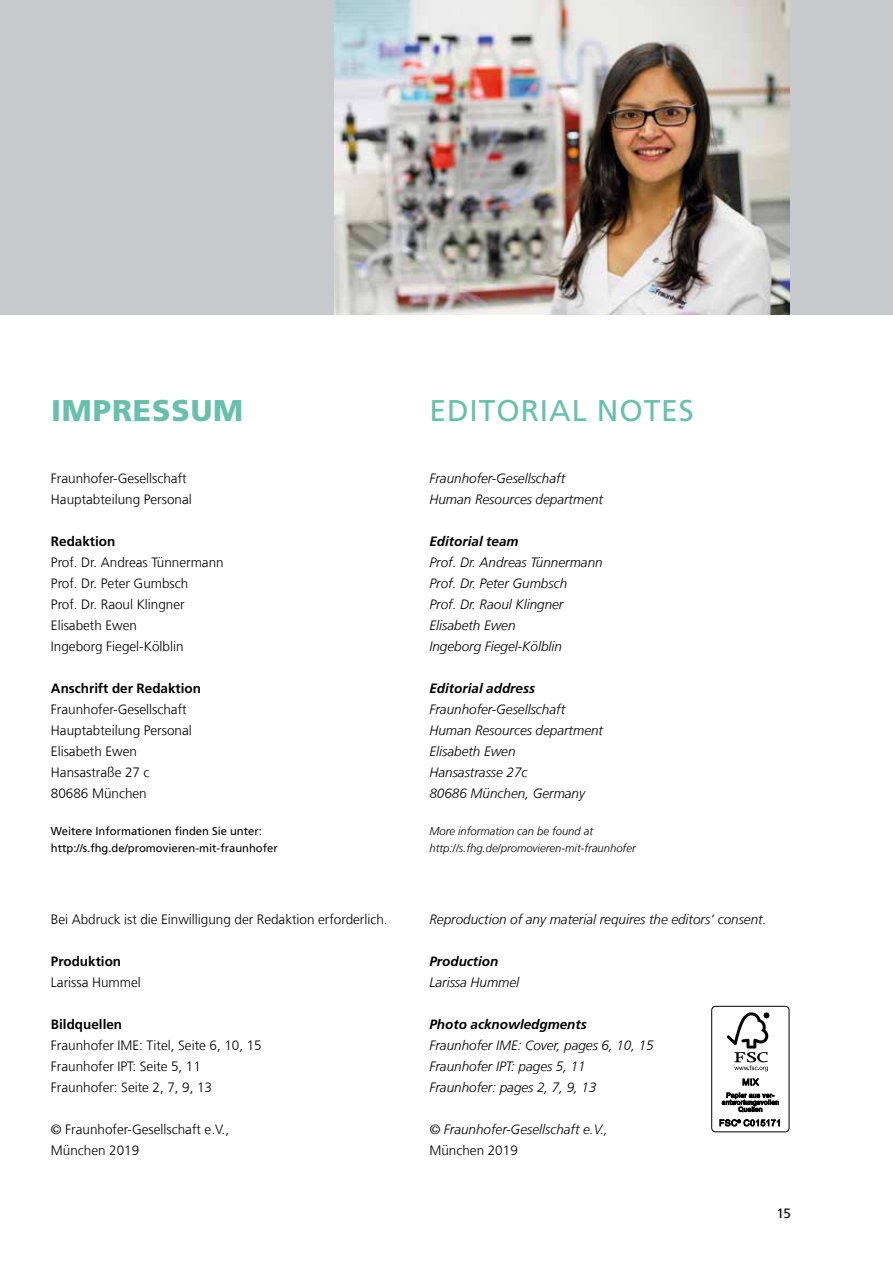
<style>
.page{position:relative;width:893px;height:1263px;background:#fff}
.page>*{position:absolute;margin:0;border:0;box-sizing:border-box;transform-origin:0 0}
.t1{font:30px "Frutiger LT Com";letter-spacing:.03em;color:#68c0ac}
.t2{font:900 30px "Frutiger LT Com";letter-spacing:.03em;color:#68c0ac}
.t3{font:300 13.5px/21px "Frutiger LT Com";color:#000}
.t4{font:italic 300 13.5px/21px "Frutiger LT Com";color:#000}
.t5{font:italic 700 13.5px "Frutiger LT Com";color:#000}
.t6{font:700 13.5px "Frutiger LT Com";color:#000}
.t7{font:13.5px "Frutiger LT Com";color:#000}
.t8{font:11.25px/16.5px "Frutiger LT Com";color:#000}
.t9{font:italic 300 11.25px/16.5px "Frutiger LT Com";color:#000}
</style>
<div class="page">
<div style="left:0;top:0;width:335px;height:315px;background:#c7cacc"></div>
<div style="left:711px;top:1006px;width:78px;height:126px;border:1px solid #000;border-radius:4px"></div>
<svg style="left:727px;top:1012px;width:42px;height:59px"></svg>
<svg style="left:743px;top:1078px;width:16px;height:8px"></svg>
<svg style="left:722px;top:1092px;width:57px;height:20px"></svg>
<svg style="left:719px;top:1119px;width:61px;height:7px"></svg>
<img style="left:335px;top:0;width:456px;height:315px">
<div style="left:791px;top:0;width:102px;height:315px;background:#c7cacc"></div>
<h1 class="t2" style="left:51px;top:392px;width:194px">IMPRESSUM</h1>
<h1 class="t1" style="left:429px;top:393px;width:266px">EDITORIAL NOTES</h1>
<p class="t3" style="left:51px;top:468px;width:142px">Fraunhofer-Gesellschaft<br>Hauptabteilung Personal</p>
<p class="t6" style="left:51px;top:533px;width:66px">Redaktion</p>
<p class="t3" style="left:51px;top:552px;width:174px">Prof. Dr. Andreas Tünnermann<br>Prof. Dr. Peter Gumbsch<br>Prof. Dr. Raoul Klingner<br>Elisabeth Ewen<br>Ingeborg Fiegel-Kölblin</p>
<p class="t6" style="left:51px;top:680px;width:152px">Anschrift der Redaktion</p>
<p class="t3" style="left:51px;top:699px;width:142px">Fraunhofer-Gesellschaft<br>Hauptabteilung Personal<br>Elisabeth Ewen<br>Hansastraße 27 c<br>80686 München</p>
<p class="t8" style="left:51px;top:823px;width:228px">Weitere Informationen finden Sie unter: http://s.fhg.de/promovieren-mit-fraunhofer</p>
<p class="t4" style="left:429px;top:468px;width:175px">Fraunhofer-Gesellschaft<br>Human Resources department</p>
<p class="t5" style="left:429px;top:533px;width:91px">Editorial team</p>
<p class="t4" style="left:429px;top:552px;width:175px">Prof. Dr. Andreas Tünnermann<br>Prof. Dr. Peter Gumbsch<br>Prof. Dr. Raoul Klingner<br>Elisabeth Ewen<br>Ingeborg Fiegel-Kölblin</p>
<p class="t5" style="left:429px;top:680px;width:107px">Editorial address</p>
<p class="t4" style="left:429px;top:699px;width:175px">Fraunhofer-Gesellschaft<br>Human Resources department<br>Elisabeth Ewen<br>Hansastrasse 27c<br>80686 München, Germany</p>
<p class="t9" style="left:429px;top:823px;width:208px">More information can be found at http://s.fhg.de/promovieren-mit-fraunhofer</p>
<p class="t3" style="left:51px;top:909px;width:338px">Bei Abdruck ist die Einwilligung der Redaktion erforderlich.</p>
<p class="t6" style="left:51px;top:953px;width:72px">Produktion</p>
<p class="t3" style="left:51px;top:972px;width:91px">Larissa Hummel</p>
<p class="t6" style="left:51px;top:1016px;width:73px">Bildquellen</p>
<p class="t3" style="left:51px;top:1035px;width:212px">Fraunhofer IME: Titel, Seite 6, 10, 15<br>Fraunhofer IPT: Seite 5, 11<br>Fraunhofer: Seite 2, 7, 9, 13</p>
<p class="t3" style="left:51px;top:1119px;width:180px">© Fraunhofer-Gesellschaft e.V.,<br>München 2019</p>
<p class="t4" style="left:429px;top:908px;width:338px">Reproduction of any material requires the editors’ consent.</p>
<p class="t5" style="left:429px;top:953px;width:70px">Production</p>
<p class="t4" style="left:429px;top:971px;width:91px">Larissa Hummel</p>
<p class="t5" style="left:429px;top:1016px;width:159px">Photo acknowledgments</p>
<p class="t4" style="left:429px;top:1035px;width:226px">Fraunhofer IME: Cover, pages 6, 10, 15<br>Fraunhofer IPT: pages 5, 11<br>Fraunhofer: pages 2, 7, 9, 13</p>
<p class="t4" style="left:429px;top:1119px;width:180px">© Fraunhofer-Gesellschaft e.V.,</p>
<p class="t3" style="left:429px;top:1140px;width:90px">München 2019</p>
<p class="t7" style="left:776px;top:1205px;width:16px">15</p>
</div>
